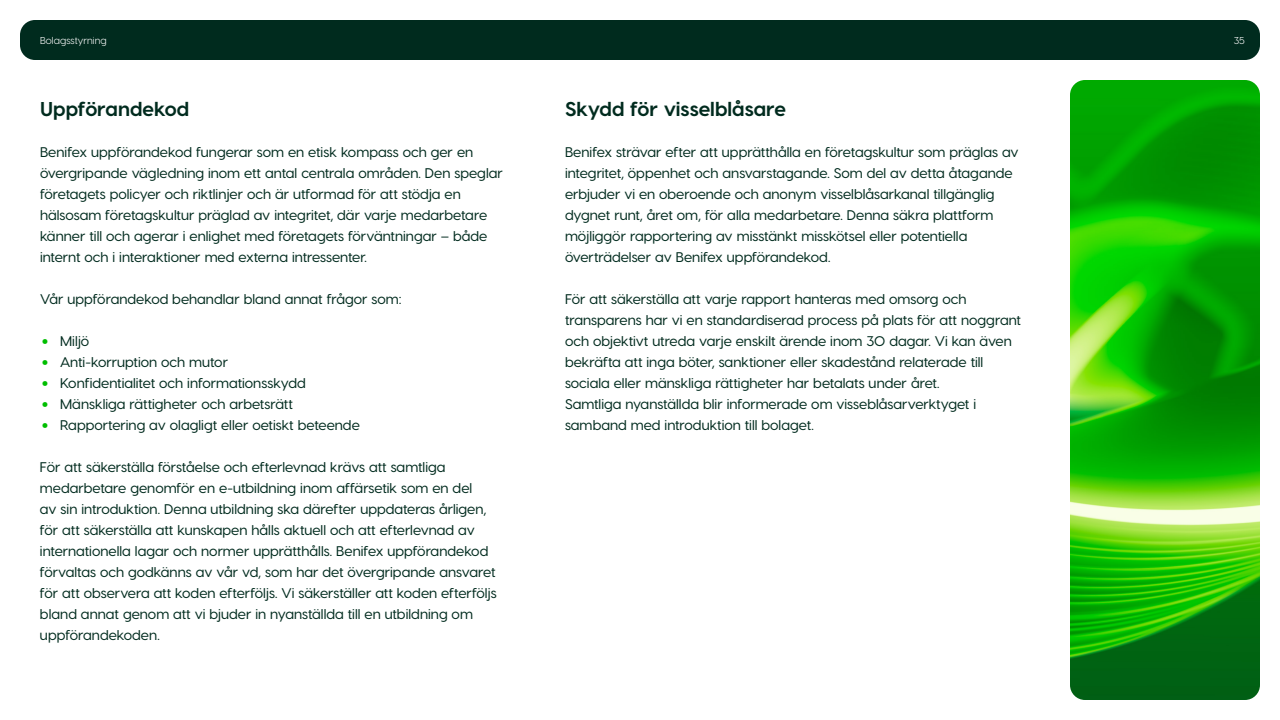
<style>
.page{position:relative;width:1280px;height:720px;background:#fff}
.page>*{position:absolute;margin:0;border:0;box-sizing:border-box;transform-origin:0 0}
.t1{font:700 20px "Visby CF";color:#002b1e}
.t2{font:500 14px/21px "Visby CF";color:#002b1e}
.t3{font:10px "Visby CF";letter-spacing:.01em;color:#fff}
.s1{font-size:50px;color:#00be00}
</style>
<div class="page">
<div style="left:20px;top:20px;width:1240px;height:40px;background:#002b1e;border-radius:15px"></div>
<img style="left:1070px;top:80px;width:190px;height:620px">
<p class="t3" style="left:40px;top:35px;width:68px">Bolagsstyrning</p>
<p class="t3" style="left:1234px;top:35px;width:13px">35</p>
<h1 class="t1" style="left:40px;top:96px;width:151px">Uppförandekod</h1>
<p class="t2" style="left:40px;top:141px;width:464px">Benifex uppförandekod fungerar som en etisk kompass och ger en övergripande vägledning inom ett antal centrala områden. Den speglar företagets policyer och riktlinjer och är utformad för att stödja en hälsosam företagskultur präglad av integritet, där varje medarbetare känner till och agerar i enlighet med företagets förväntningar – både internt och i interaktioner med externa intressenter.</p>
<p class="t2" style="left:40px;top:288px;width:363px">Vår uppförandekod behandlar bland annat frågor som:</p>
<p class="t2" style="left:40px;top:330px;width:51px"><span class="s1">•</span> Miljö</p>
<p class="t2" style="left:40px;top:351px;width:190px"><span class="s1">•</span> Anti-korruption och mutor</p>
<p class="t2" style="left:40px;top:372px;width:267px"><span class="s1">•</span> Konfidentialitet och informationsskydd</p>
<p class="t2" style="left:40px;top:393px;width:255px"><span class="s1">•</span> Mänskliga rättigheter och arbetsrätt</p>
<p class="t2" style="left:40px;top:414px;width:321px"><span class="s1">•</span> Rapportering av olagligt eller oetiskt beteende</p>
<p class="t2" style="left:40px;top:456px;width:458px">För att säkerställa förståelse och efterlevnad krävs att samtliga medarbetare genomför en e-utbildning inom affärsetik som en del<br>av sin introduktion. Denna utbildning ska därefter uppdateras årligen, för att säkerställa att kunskapen hålls aktuell och att efterlevnad av internationella lagar och normer upprätthålls. Benifex uppförandekod förvaltas och godkänns av vår vd, som har det övergripande ansvaret för att observera att koden efterföljs. Vi säkerställer att koden efterföljs bland annat genom att vi bjuder in nyanställda till en utbildning om uppförandekoden.</p>
<h1 class="t1" style="left:565px;top:96px;width:223px">Skydd för visselblåsare</h1>
<p class="t2" style="left:565px;top:141px;width:455px">Benifex strävar efter att upprätthålla en företagskultur som präglas av integritet, öppenhet och ansvarstagande. Som del av detta åtagande erbjuder vi en oberoende och anonym visselblåsarkanal tillgänglig dygnet runt, året om, för alla medarbetare. Denna säkra plattform möjliggör rapportering av misstänkt misskötsel eller potentiella överträdelser av Benifex uppförandekod.</p>
<p class="t2" style="left:565px;top:288px;width:458px">För att säkerställa att varje rapport hanteras med omsorg och transparens har vi en standardiserad process på plats för att noggrant och objektivt utreda varje enskilt ärende inom 30 dagar. Vi kan även bekräfta att inga böter, sanktioner eller skadestånd relaterade till sociala eller mänskliga rättigheter har betalats under året.<br>Samtliga nyanställda blir informerade om visseblåsarverktyget i samband med introduktion till bolaget.</p>
</div>
